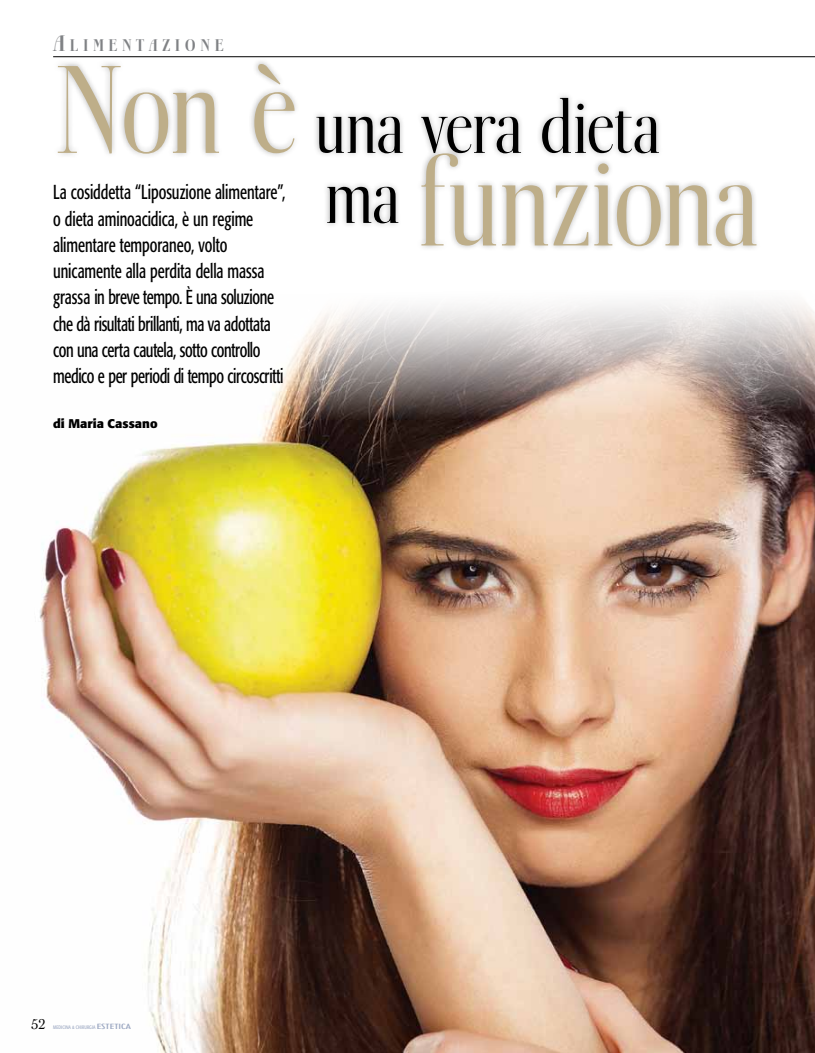
<style>
.page{position:relative;width:815px;height:1053px;background:#fff}
.page>*{position:absolute;margin:0;border:0;box-sizing:border-box;transform-origin:0 0}
.t1{font:125px "Boberia LL";letter-spacing:-.035em;color:#beae89}
.t2{font:75px "Boberia LL";letter-spacing:-.04em;color:#000}
.t3{font:condensed 20px/26.2px "Formata";letter-spacing:-.01em;color:#000;scale:.8 1}
.t4{font:700 16.88px "Boberia LL";letter-spacing:.265em;color:#808285}
.t5{font:15px "Cochin";color:#000}
.t6{font:700 12.5px "Formata";color:#000}
.t7{font:condensed 5px "Formata";letter-spacing:.02em;color:#9ca8c2;scale:.91 1}
.s1{font-size:22.5px}
.s2{font-size:125px;color:#beae89}
.s3{font-family:"Erbar Com";font-weight:300;font-size:7.5px}
</style>
<div class="page">
<hr style="left:53px;top:56px;width:762px;height:1px;background:#000">
<div style="left:52px;top:58px;width:711px;height:195px;background:#000;opacity:.3"></div>
<img style="left:39px;top:391px;width:776px;height:661px">
<svg style="left:278px;top:301px;width:537px;height:127px;background:#bcb0aa"></svg>
<p class="t4" style="left:53px;top:36px;width:172px"><span class="s1">A</span>LIMENTAZIONE</p>
<h2 class="t2" style="left:53px;top:86px;width:610px"><span class="s2">Non è</span> una vera dieta</h2>
<h1 class="t1" style="left:324px;top:135px;width:439px"><sup>ma</sup> funziona</h1>
<p class="t3" style="left:53px;top:179px;width:292px">La cosiddetta “Liposuzione alimentare”, o dieta aminoacidica, è un regime alimentare temporaneo, volto unicamente alla perdita della massa grassa in breve tempo. È una soluzione che dà risultati brillanti, ma va adottata con una certa cautela, sotto controllo medico e per periodi di tempo circoscritti</p>
<p class="t6" style="left:53px;top:416px;width:106px">di Maria Cassano</p>
<p class="t5" style="left:31px;top:1013px;width:16px">52</p>
<p class="t7" style="left:53px;top:1024px;width:87px">Medicina &amp; chirurgia <span class="s3">ESTETICA</span></p>
</div>
